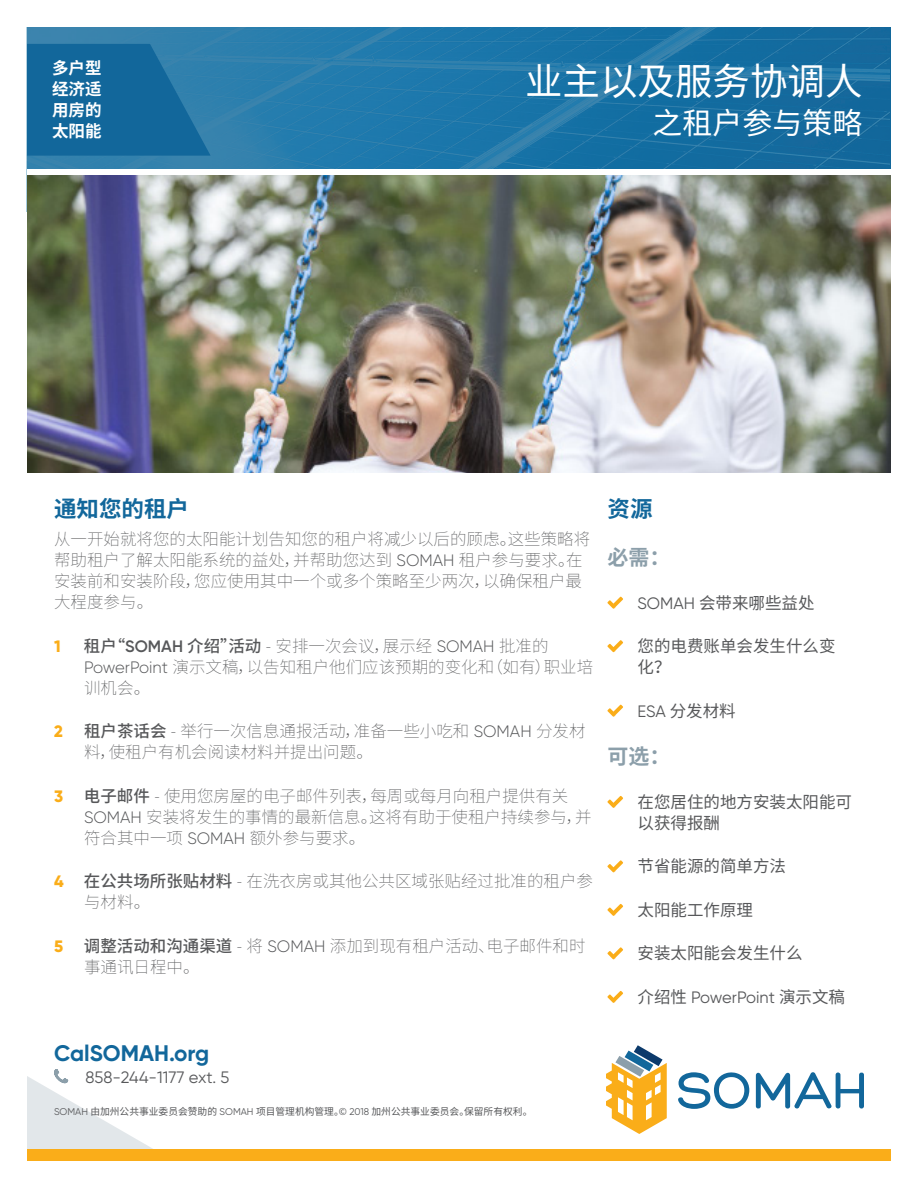
<style>
.page{position:relative;width:918px;height:1188px;background:#fff}
.page>*{position:absolute;margin:0;border:0;box-sizing:border-box;transform-origin:0 0}
.Header_Title{font:37.5px "Noto Sans CJ Ksc";color:#fff}
.Header_Title-2{font:30px "Noto Sans CJ Ksc";color:#fff}
.t1{font:700 22.5px "Gilroy";color:#12679b}
.Section_Titles{font:700 22.5px "Noto Sans CJ Ksc";color:#12679b}
.Section_Titles-2{font:700 21px "Noto Sans CJ Ksc";color:#8c9faa}
.Bullets_-_checkmark{font:700 21px "Noto Sans CJ Ksc";color:#8c9faa}
.Body_1st{font:100 16.5px/21px "Noto Sans CJ Ksc";color:#57585a}
.Bullets_-_checkmark-2{font:16.5px/21px "Noto Sans CJ Ksc";color:#57585a}
.Bullets_-_checkmark-3{font:16.5px "Gilroy";color:#57585a}
.Header_SOMAH_name{font:700 16.5px/21px "Noto Sans CJ Ksc";color:#fff;text-align:justify}
.t2{font:800 16.5px "Gilroy";color:#faad19}
.Footer_Disclaimer{font:9.75px "Noto Sans CJ Ksc";color:#57585a}
.s1{font-family:"Gilroy";font-weight:300}
.s2{font-weight:500}
.s3{font-family:"Gilroy";font-weight:600}
.s4{font-family:"Gilroy";font-weight:800;color:#faad19}
.s5{font-family:"Gilroy"}
.s6{font-family:"Noto Sans CJ Ksc"}
</style>
<div class="page">
<img style="left:27px;top:27px;width:863px;height:142px">
<svg style="left:678px;top:1072px;width:71px;height:37px"></svg>
<svg style="left:756px;top:1072px;width:108px;height:37px"></svg>
<svg style="left:606px;top:1045px;width:61px;height:89px"></svg>
<div style="left:27px;top:1150px;width:864px;height:11px;background:#faad19"></div>
<svg style="left:607px;top:597px;width:16px;height:12px"></svg>
<svg style="left:607px;top:640px;width:16px;height:12px"></svg>
<svg style="left:607px;top:705px;width:16px;height:12px"></svg>
<svg style="left:607px;top:796px;width:16px;height:12px"></svg>
<svg style="left:607px;top:860px;width:16px;height:12px"></svg>
<svg style="left:607px;top:904px;width:16px;height:12px"></svg>
<svg style="left:607px;top:947px;width:16px;height:12px"></svg>
<svg style="left:607px;top:991px;width:16px;height:12px"></svg>
<svg style="left:27px;top:1069px;width:146px;height:81px"></svg>
<svg style="left:27px;top:175px;width:864px;height:1px"></svg>
<svg style="left:27px;top:44px;width:184px;height:112px;background:#176b9e"></svg>
<img style="left:27px;top:176px;width:864px;height:296px">
<p class="Header_SOMAH_name" style="left:52px;top:58px;width:51px">多户型经济适用房的太阳能</p>
<p class="Header_Title" style="left:525px;top:61px;width:339px">业主以及服务协调人</p>
<p class="Header_Title-2" style="left:652px;top:107px;width:211px">之租户参与策略</p>
<p class="Section_Titles" style="left:54px;top:497px;width:136px">通知您的租户</p>
<p class="Body_1st" style="left:54px;top:529px;width:538px">从一开始就将您的太阳能计划告知您的租户将减少以后的顾虑。这些策略将帮助租户了解太阳能系统的益处，并帮助您达到 <span class="s1">SOMAH</span> 租户参与要求。在安装前和安装阶段，您应使用其中一个或多个策略至少两次，以确保租户最大程度参与。</p>
<p class="t2" style="left:54px;top:636px;width:8px">1</p>
<p class="Body_1st" style="left:84px;top:636px;width:511px"><span class="s2">租户“</span><span class="s3">SOMAH</span> <span class="s2">介绍”活动</span> - 安排一次会议，展示经 <span class="s1">SOMAH</span> 批准的<br><span class="s1">PowerPoint</span> 演示文稿，以告知租户他们应该预期的变化和（如有）职业培训机会。</p>
<p class="t2" style="left:54px;top:721px;width:10px">2</p>
<p class="Body_1st" style="left:84px;top:721px;width:503px"><span class="s2">租户茶话会</span> - 举行一次信息通报活动，准备一些小吃和 <span class="s1">SOMAH</span> 分发材料，使租户有机会阅读材料并提出问题。</p>
<p class="t2" style="left:54px;top:786px;width:11px">3</p>
<p class="Body_1st" style="left:84px;top:786px;width:509px"><span class="s2">电子邮件</span> - 使用您房屋的电子邮件列表，每周或每月向租户提供有关<br><span class="s1">SOMAH</span> 安装将发生的事情的最新信息。这将有助于使租户持续参与，并符合其中一项 <span class="s1">SOMAH</span> 额外参与要求。</p>
<p class="Body_1st" style="left:84px;top:871px;width:511px;text-indent:-30px"><span class="s4">4</span> <span class="s2">在公共场所张贴材料</span> - 在洗衣房或其他公共区域张贴经过批准的租户参与材料。</p>
<p class="t2" style="left:54px;top:936px;width:11px">5</p>
<p class="Body_1st" style="left:84px;top:936px;width:503px"><span class="s2">调整活动和沟通渠道</span> - 将 <span class="s1">SOMAH</span> 添加到现有租户活动、电子邮件和时事通讯日程中。</p>
<p class="Section_Titles" style="left:608px;top:497px;width:46px">资源</p>
<p class="Section_Titles-2" style="left:608px;top:546px;width:64px">必需：</p>
<p class="Bullets_-_checkmark-2" style="left:638px;top:592px;width:179px"><span class="s5">SOMAH</span> 会带来哪些益处</p>
<p class="Bullets_-_checkmark-2" style="left:638px;top:636px;width:200px">您的电费账单会发生什么变化？</p>
<p class="Bullets_-_checkmark-2" style="left:638px;top:700px;width:100px"><span class="s5">ESA</span> 分发材料</p>
<p class="Bullets_-_checkmark" style="left:608px;top:745px;width:64px">可选：</p>
<p class="Bullets_-_checkmark-2" style="left:638px;top:792px;width:216px">在您居住的地方安装太阳能可以获得报酬</p>
<p class="Bullets_-_checkmark-2" style="left:638px;top:856px;width:150px">节省能源的简单方法</p>
<p class="Bullets_-_checkmark-2" style="left:638px;top:900px;width:117px">太阳能工作原理</p>
<p class="Bullets_-_checkmark-2" style="left:638px;top:943px;width:166px">安装太阳能会发生什么</p>
<p class="Bullets_-_checkmark-3" style="left:638px;top:987px;width:209px"><span class="s6">介绍性</span> PowerPoint <span class="s6">演示文稿</span></p>
<p class="t1" style="left:54px;top:1039px;width:157px">CalSOMAH.org</p>
<p class="Bullets_-_checkmark-3" style="left:86px;top:1067px;width:145px">858-244-1177 ext. 5</p>
<p class="Footer_Disclaimer" style="left:54px;top:1105px;width:480px"><span class="s5">SOMAH</span> 由加州公共事业委员会赞助的 <span class="s5">SOMAH</span> 项目管理机构管理。© <span class="s5">2018</span> 加州公共事业委员会。保留所有权利。</p>
</div>
